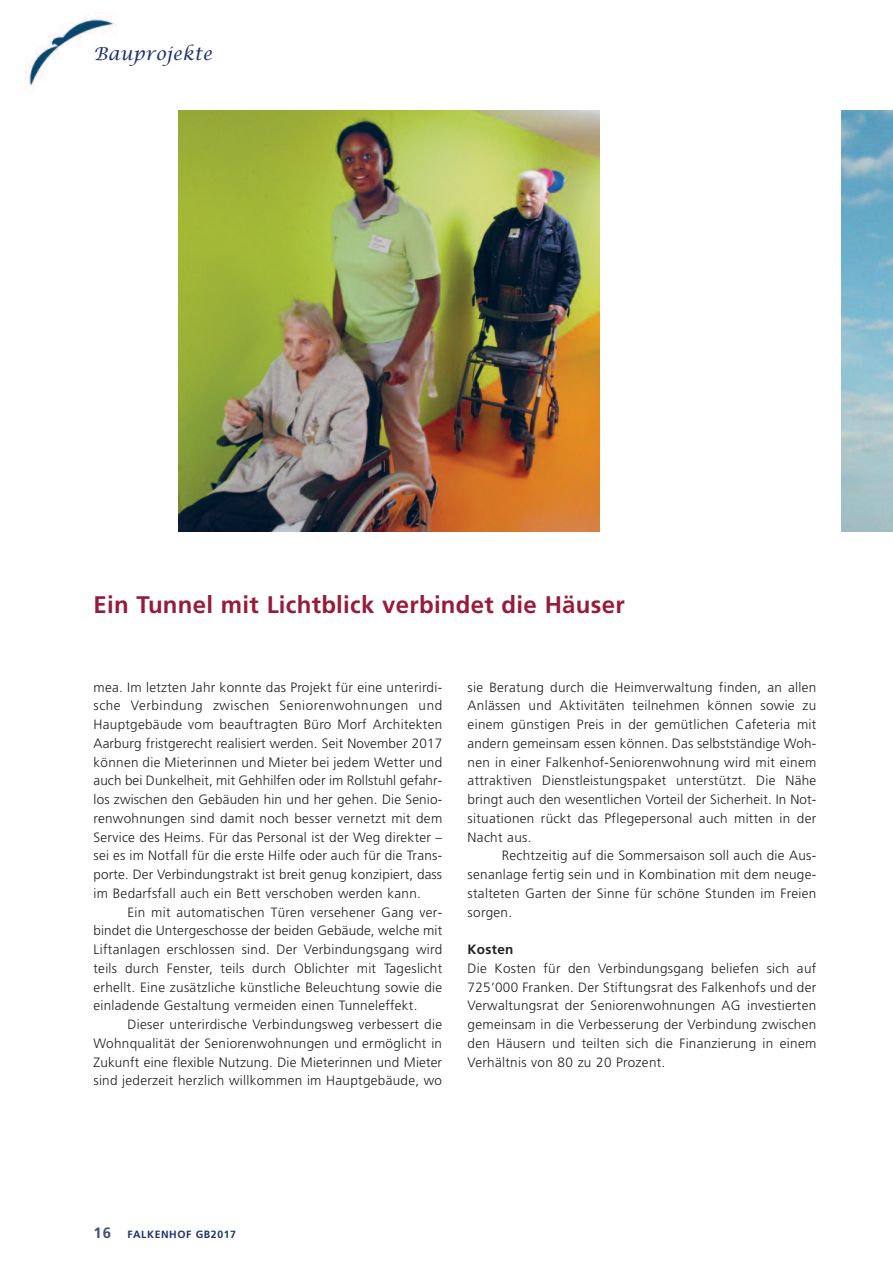
<style>
.page{position:relative;width:893px;height:1263px;background:#fff}
.page>*{position:absolute;margin:0;border:0;box-sizing:border-box;transform-origin:0 0}
.t1{font:700 24px "Frutiger";letter-spacing:.01em;color:#971c3c}
.t2{font:italic 18px "Lucida Calligraphy";letter-spacing:.015em;color:#1f326b}
.t3{font:300 13.5px/18.8px "Frutiger";letter-spacing:.02em;color:#231f20;text-align:justify}
.t4{font:700 13.5px "Frutiger";letter-spacing:.02em;color:#231f20}
.t5{font:700 10.5px "Frutiger";letter-spacing:.055em;color:#1f326b}
.s1{font-size:15px;color:#454d7d}
</style>
<div class="page">
<img style="left:26px;top:13px;width:91px;height:77px">
<img style="left:179px;top:111px;width:421px;height:420px">
<img style="left:842px;top:111px;width:51px;height:420px">
<h2 class="t2" style="left:94px;top:41px;width:120px">Bauprojekte</h2>
<h1 class="t1" style="left:94px;top:595px;width:533px">Ein Tunnel mit Lichtblick verbindet die Häuser</h1>
<p class="t3" style="left:94px;top:678px;width:350px">mea. Im letzten Jahr konnte das Projekt für eine unterirdi&shy;sche Verbindung zwischen Seniorenwohnungen und Hauptgebäude vom beauftragten Büro Morf Architekten Aarburg fristgerecht realisiert werden. Seit November 2017 können die Mieterinnen und Mieter bei jedem Wetter und auch bei Dunkelheit, mit Gehhilfen oder im Rollstuhl gefahr&shy;los zwischen den Gebäuden hin und her gehen. Die Senio&shy;renwohnungen sind damit noch besser vernetzt mit dem Service des Heims. Für das Personal ist der Weg direkter – sei es im Notfall für die erste Hilfe oder auch für die Trans&shy;porte. Der Verbindungstrakt ist breit genug konzipiert, dass im Bedarfsfall auch ein Bett verschoben werden kann.</p>
<p class="t3" style="left:93px;top:903px;width:350px;text-indent:34px">Ein mit automatischen Türen versehener Gang ver&shy;bindet die Untergeschosse der beiden Gebäude, welche mit Liftanlagen erschlossen sind. Der Verbindungsgang wird teils durch Fenster, teils durch Oblichter mit Tageslicht erhellt. Eine zusätzliche künstliche Beleuchtung sowie die einladende Gestaltung vermeiden einen Tunneleffekt.</p>
<p class="t3" style="left:93px;top:1016px;width:350px;text-indent:34px">Dieser unterirdische Verbindungsweg verbessert die Wohnqualität der Seniorenwohnungen und ermöglicht in Zukunft eine flexible Nutzung. Die Mieterinnen und Mieter sind jederzeit herzlich willkommen im Hauptgebäude, wo</p>
<p class="t3" style="left:468px;top:678px;width:350px">sie Beratung durch die Heimverwaltung finden, an allen Anlässen und Aktivitäten teilnehmen können sowie zu einem günstigen Preis in der gemütlichen Cafeteria mit andern gemeinsam essen können. Das selbstständige Woh&shy;nen in einer Falkenhof-Seniorenwohnung wird mit einem attraktiven Dienstleistungspaket unterstützt. Die Nähe bringt auch den wesentlichen Vorteil der Sicherheit. In Not&shy;situationen rückt das Pflegepersonal auch mitten in der Nacht aus.</p>
<p class="t3" style="left:468px;top:847px;width:350px;text-indent:34px">Rechtzeitig auf die Sommersaison soll auch die Aus&shy;senanlage fertig sein und in Kombination mit dem neuge&shy;stalteten Garten der Sinne für schöne Stunden im Freien sorgen.</p>
<p class="t4" style="left:468px;top:944px;width:47px">Kosten</p>
<p class="t3" style="left:468px;top:960px;width:350px">Die Kosten für den Verbindungsgang beliefen sich auf 725’000 Franken. Der Stiftungsrat des Falkenhofs und der Verwaltungsrat der Seniorenwohnungen AG investierten gemeinsam in die Verbesserung der Verbindung zwischen den Häusern und teilten sich die Finanzierung in einem Verhältnis von 80 zu 20 Prozent.</p>
<p class="t5" style="left:94px;top:1230px;width:144px"><span class="s1">16</span> FALKENHOF GB2017</p>
</div>
